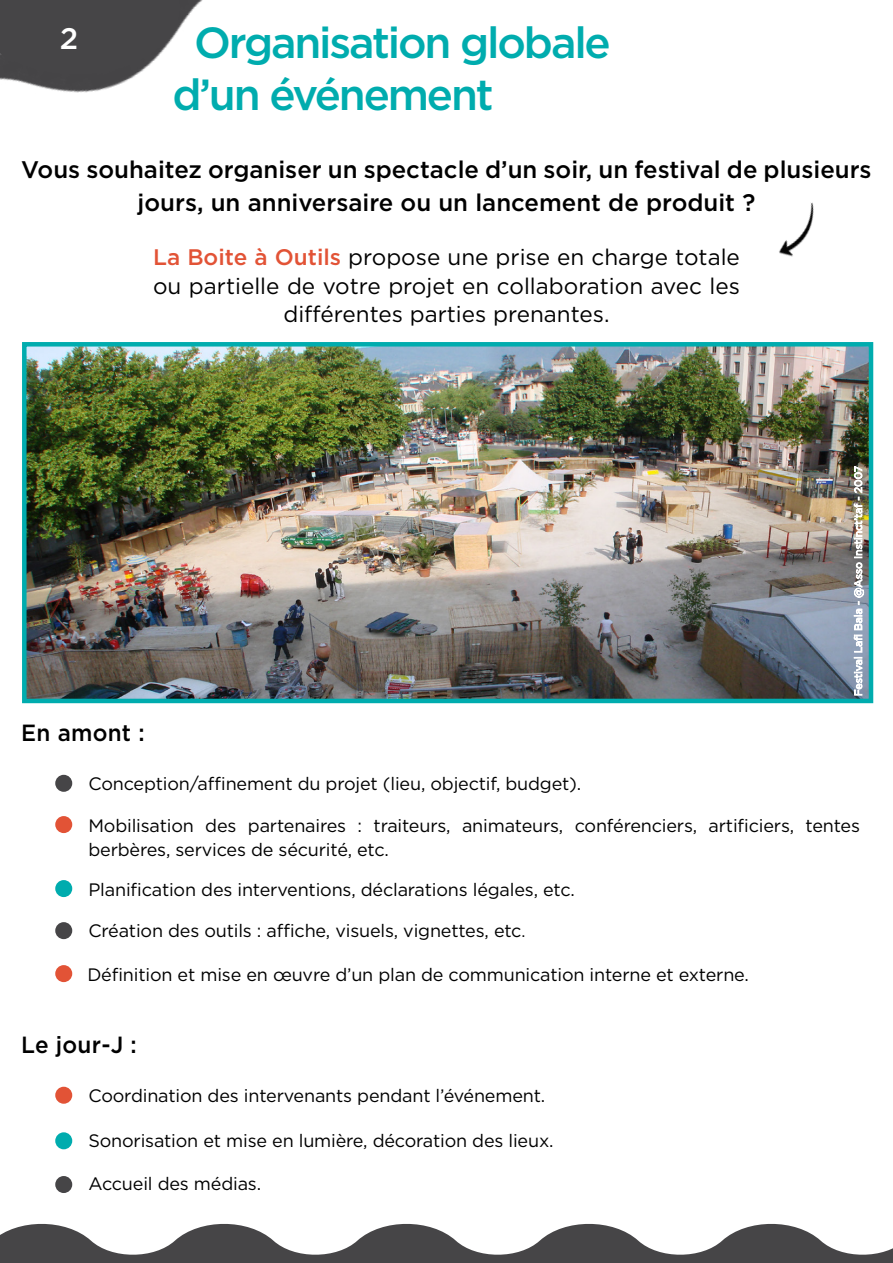
<style>
.page{position:relative;width:893px;height:1263px;background:#fff}
.page>*{position:absolute;margin:0;border:0;box-sizing:border-box;transform-origin:0 0}
.t1{font:500 43.5px/52.2px "Gotham";letter-spacing:-.05em;color:#00acae}
.t2{font:500 30px "Gotham";color:#fff}
.t3{font:500 24px/33px "Gotham";color:#000;text-align:center}
.t4{font:500 23.4px "Gotham";letter-spacing:.01em;color:#000;scale:.96 1}
.t5{font:22.5px/28.5px "Gotham";color:#000;text-align:center}
.t6{font:18px/24px "Gotham";letter-spacing:-.01em;color:#000}
.s1{font-weight:500;color:#e25336}
.s2{font-size:16.5px}
</style>
<div class="page">
<img style="left:27px;top:347px;width:841px;height:351px">
<div style="left:22px;top:342px;width:851px;height:361px;border:4px solid #00acae"></div>
<svg style="left:854px;top:466px;width:10px;height:230px"></svg>
<svg style="left:102px;top:1224px;width:791px;height:39px"></svg>
<svg style="left:0;top:1224px;width:102px;height:39px;background:#626163"></svg>
<svg style="left:160px;top:1234px;width:125px;height:29px;background:#585759"></svg>
<svg style="left:343px;top:1230px;width:129px;height:33px;background:#626162"></svg>
<svg style="left:522px;top:1234px;width:130px;height:29px;background:#5b5a5c"></svg>
<svg style="left:705px;top:1234px;width:130px;height:29px;background:#5b5a5c"></svg>
<img style="left:0;top:0;width:439px;height:403px">
<svg style="left:0;top:0;width:180px;height:75px;background:#525153"></svg>
<div style="left:234px;top:0;width:77px;height:10px;background:#fff"></div>
<img style="left:779px;top:202px;width:35px;height:55px">
<div style="left:55px;top:880px;width:17px;height:17px;background:#00acae;border-radius:50%"></div>
<div style="left:55px;top:816px;width:17px;height:17px;background:#e25336;border-radius:50%"></div>
<div style="left:55px;top:1132px;width:17px;height:17px;background:#00acae;border-radius:50%"></div>
<div style="left:55px;top:1087px;width:17px;height:17px;background:#e25336;border-radius:50%"></div>
<div style="left:55px;top:1176px;width:17px;height:17px;background:#464547;border-radius:50%"></div>
<div style="left:55px;top:965px;width:17px;height:17px;background:#e25336;border-radius:50%"></div>
<div style="left:55px;top:922px;width:17px;height:17px;background:#464547;border-radius:50%"></div>
<div style="left:55px;top:775px;width:17px;height:17px;background:#464547;border-radius:50%"></div>
<h2 class="t2" style="left:60px;top:21px;width:20px">2</h2>
<h1 class="t1" style="left:172px;top:16px;width:440px;text-indent:22px">Organisation globale d’un événement</h1>
<h3 class="t3" style="left:21px;top:152px;width:852px">Vous souhaitez organiser un spectacle d’un soir, un festival de plusieurs jours, un anniversaire ou un lancement de produit ?</h3>
<p class="t5" style="left:153px;top:242px;width:588px"><span class="s1">La Boite à Outils</span> propose une prise en charge totale ou partielle de votre projet en collaboration avec les différentes parties prenantes.</p>
<p class="t4" style="left:21px;top:717px;width:130px">En amont :</p>
<p class="t6" style="left:88px;top:771px;width:494px">Conception/affinement du projet (lieu, objectif, budget).</p>
<p class="t6" style="left:88px;top:813px;width:773px">Mobilisation des partenaires : traiteurs, animateurs, conférenciers, artificiers, tentes berbères, services de sécurité, etc.</p>
<p class="t6" style="left:88px;top:877px;width:488px">Planification des interventions, déclarations légales, etc.</p>
<p class="t6" style="left:88px;top:918px;width:438px">Création des outils : affiche, visuels, vignettes, etc<span class="s2">.</span></p>
<p class="t6" style="left:87px;top:962px;width:663px">Définition et mise en œuvre d’un plan de communication interne et externe.</p>
<p class="t4" style="left:21px;top:1030px;width:122px">Le jour-J :</p>
<p class="t6" style="left:88px;top:1083px;width:458px">Coordination des intervenants pendant l’événement.</p>
<p class="t6" style="left:88px;top:1128px;width:467px">Sonorisation et mise en lumière, décoration des lieux.</p>
<p class="t6" style="left:88px;top:1172px;width:174px">Accueil des médias.</p>
</div>
